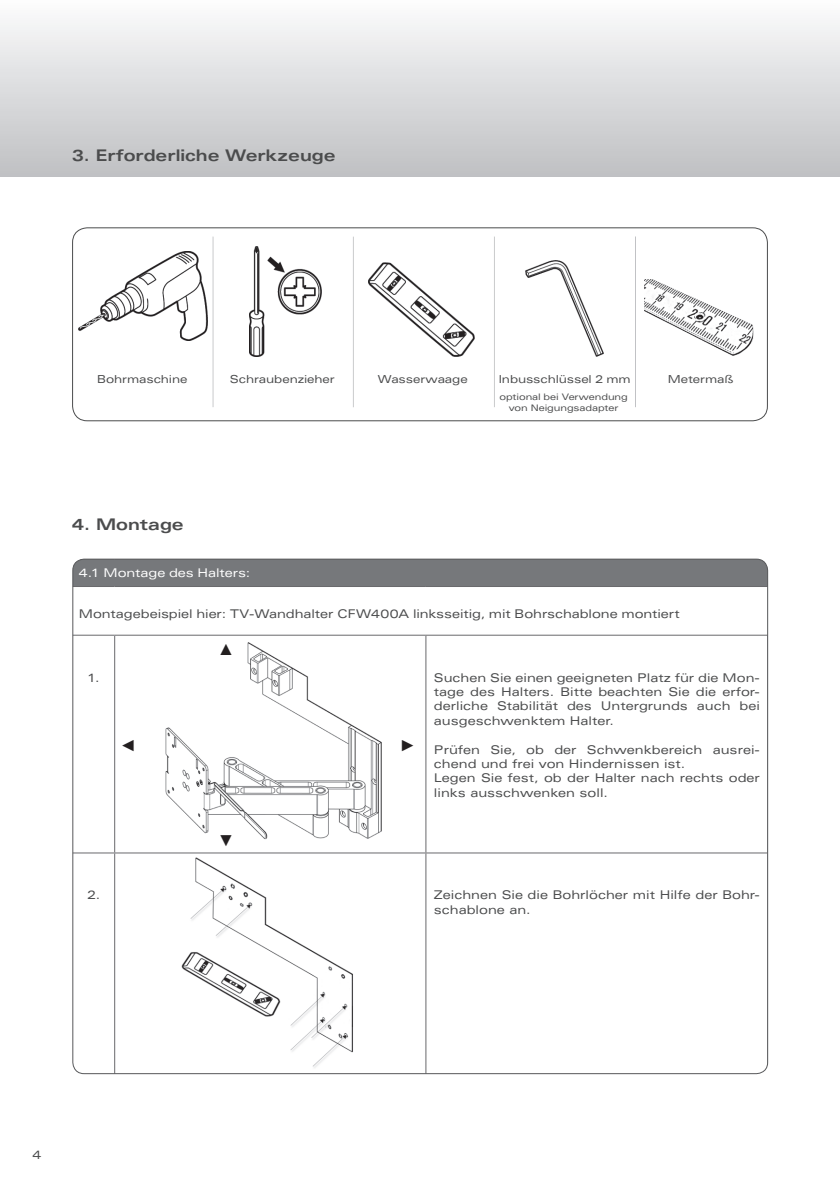
<style>
.page{position:relative;width:840px;height:1191px;background:#fff}
.page>*{position:absolute;margin:0;border:0;box-sizing:border-box;transform-origin:0 0}
.t1{font:700 expanded 16px "Univers LT";color:#4b4c4d}
.t2{font:16px "Monotype Corsiva";color:#231f20}
.t3{font:expanded 12px/14.4px "Univers LT";color:#4b4c4d}
.t4{font:expanded 12px "Univers LT";letter-spacing:-.005em;color:#fff}
.t5{font:expanded 11px "Univers LT";letter-spacing:-.01em;color:#4b4c4d}
.t6{font:expanded 9px/10.8px "Univers LT";letter-spacing:-.01em;color:#4b4c4d;text-align:center}
</style>
<div class="page">
<div style="left:0;top:0;width:839px;height:176px;background:linear-gradient(to bottom,#fcfcfd,#bfc0c3)"></div>
<svg style="left:74px;top:635px;width:693px;height:438px"></svg>
<svg style="left:74px;top:559px;width:694px;height:28px;background:#757779"></svg>
<hr style="left:73px;top:634px;width:42px;height:1px;background:#69696c">
<hr style="left:115px;top:634px;width:310px;height:1px;background:#69696c">
<hr style="left:114px;top:635px;width:1px;height:217px;background:#69696c">
<hr style="left:425px;top:634px;width:342px;height:1px;background:#69696c">
<hr style="left:425px;top:635px;width:1px;height:217px;background:#69696c">
<hr style="left:767px;top:635px;width:1px;height:217px;background:#69696c">
<hr style="left:73px;top:852px;width:42px;height:1px;background:#69696c">
<hr style="left:115px;top:852px;width:310px;height:1px;background:#69696c">
<hr style="left:114px;top:853px;width:1px;height:220px;background:#69696c">
<hr style="left:425px;top:852px;width:342px;height:1px;background:#69696c">
<hr style="left:425px;top:853px;width:1px;height:220px;background:#69696c">
<hr style="left:767px;top:853px;width:1px;height:220px;background:#69696c">
<img style="left:163px;top:856px;width:230px;height:213px">
<div style="left:72px;top:227px;width:695px;height:194px;border:1px solid #4b4c4d;border-radius:15px"></div>
<img style="left:78px;top:251px;width:129px;height:90px">
<img style="left:368px;top:263px;width:106px;height:93px">
<img style="left:250px;top:247px;width:71px;height:110px">
<img style="left:644px;top:279px;width:110px;height:77px">
<img style="left:525px;top:260px;width:78px;height:97px">
<img style="left:149px;top:643px;width:240px;height:196px">
<h1 class="t1" style="left:72px;top:146px;width:265px">3. Erforderliche Werkzeuge</h1>
<p class="t5" style="left:97px;top:372px;width:92px">Bohrmaschine</p>
<p class="t5" style="left:230px;top:372px;width:106px">Schraubenzieher</p>
<p class="t5" style="left:377px;top:372px;width:91px">Wasserwaage</p>
<p class="t5" style="left:498px;top:372px;width:133px">Inbusschlüssel 2 mm</p>
<p class="t5" style="left:667px;top:372px;width:67px">Metermaß</p>
<p class="t6" style="left:499px;top:391px;width:130px">optional bei Verwendung von Neigungsadapter</p>
<h1 class="t1" style="left:72px;top:515px;width:113px">4. Montage</h1>
<p class="t4" style="left:79px;top:565px;width:173px">4.1 Montage des Halters:</p>
<p class="t3" style="left:79px;top:607px;width:602px">Montagebeispiel hier: TV-Wandhalter CFW400A linksseitig, mit Bohrschablone montiert</p>
<h1 class="t2" style="left:218px;top:640px;width:17px">▲</h1>
<p class="t3" style="left:87px;top:670px;width:14px">1.</p>
<p class="t3" style="left:433px;top:670px;width:327px;text-align:justify">Suchen Sie einen geeigneten Platz für die Mon&shy;tage des Halters. Bitte beachten Sie die erfor&shy;derliche Stabilität des Untergrunds auch bei ausgeschwenktem Halter.</p>
<p class="t3" style="left:433px;top:742px;width:327px">Prüfen Sie, ob der Schwenkbereich ausrei&shy;chend und frei von Hindernissen ist.<br>Legen Sie fest, ob der Halter nach rechts oder links ausschwenken soll.</p>
<h1 class="t2" style="left:120px;top:736px;width:17px">◄</h1>
<h1 class="t2" style="left:399px;top:736px;width:17px">►</h1>
<h1 class="t2" style="left:218px;top:831px;width:17px">▼</h1>
<p class="t3" style="left:87px;top:887px;width:15px">2.</p>
<p class="t3" style="left:433px;top:887px;width:327px">Zeichnen Sie die Bohrlöcher mit Hilfe der Bohr&shy;schablone an.</p>
<p class="t3" style="left:33px;top:1147px;width:10px">4</p>
</div>
